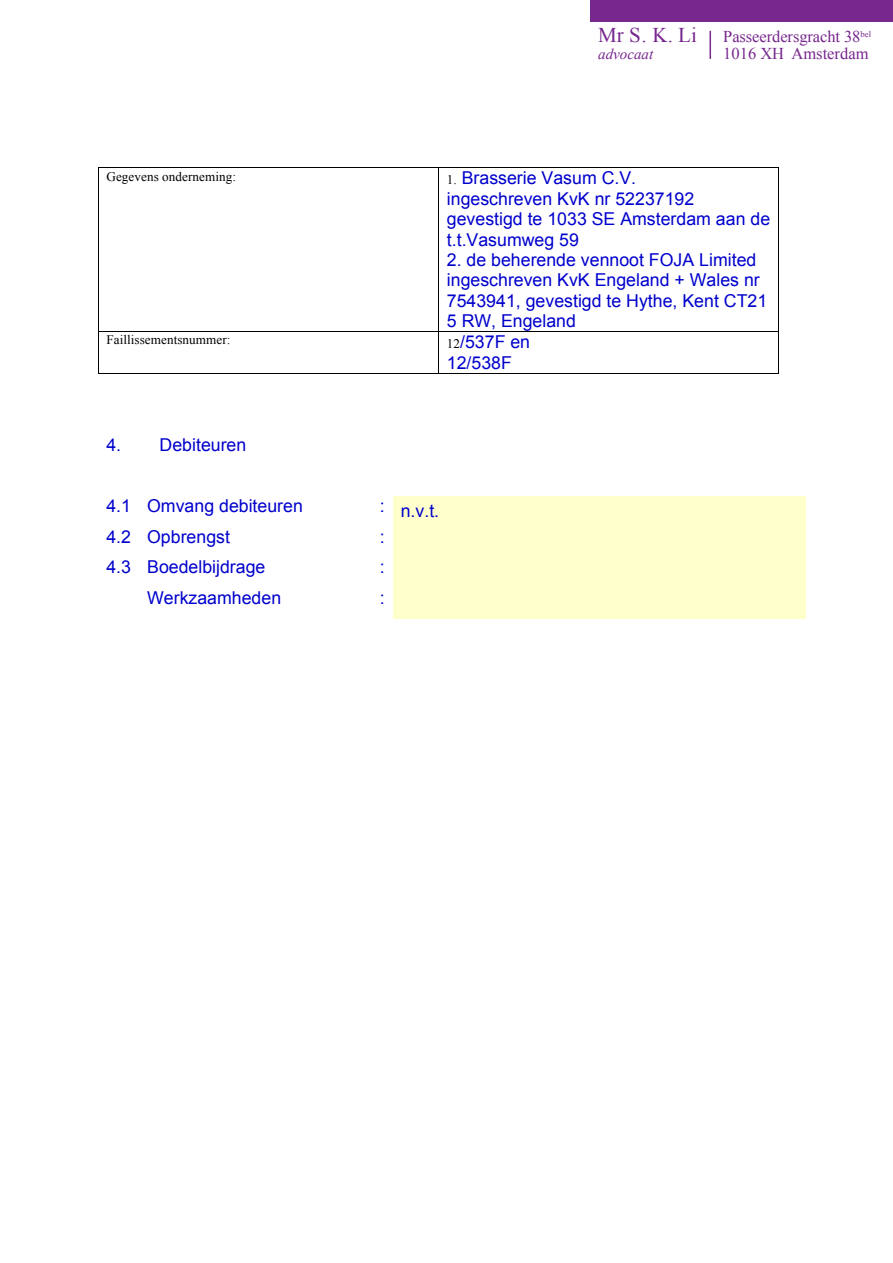
<style>
.page{position:relative;width:893px;height:1263px;background:#fff}
.page>*{position:absolute;margin:0;border:0;box-sizing:border-box;transform-origin:0 0}
.t1{font:21px "Times New Roman";color:#77278d}
.t2{font:17.7px/20.4px "Arial";color:#00c}
.t3{font:16.5px "Times New Roman";letter-spacing:-.005em;color:#77278d}
.t4{font:italic 15px "Times New Roman";color:#77278d}
.t5{font:13.05px "Times New Roman";letter-spacing:.005em;color:#000}
.s1{font-family:"Times New Roman";font-size:13.05px;color:#000}
</style>
<div class="page">
<hr style="left:709px;top:31px;width:2px;height:28px;background:#77278d">
<div style="left:590px;top:0;width:303px;height:21px;background:#77278d"></div>
<hr style="left:99px;top:167px;width:339px;height:1px;background:#000">
<hr style="left:439px;top:167px;width:339px;height:1px;background:#000">
<hr style="left:98px;top:168px;width:1px;height:163px;background:#000">
<hr style="left:438px;top:168px;width:1px;height:163px;background:#000">
<hr style="left:778px;top:168px;width:1px;height:163px;background:#000">
<hr style="left:99px;top:331px;width:339px;height:1px;background:#000">
<hr style="left:439px;top:331px;width:339px;height:1px;background:#000">
<hr style="left:98px;top:332px;width:1px;height:41px;background:#000">
<hr style="left:99px;top:373px;width:339px;height:1px;background:#000">
<hr style="left:438px;top:332px;width:1px;height:41px;background:#000">
<hr style="left:439px;top:373px;width:339px;height:1px;background:#000">
<hr style="left:778px;top:332px;width:1px;height:41px;background:#000">
<div style="left:393px;top:496px;width:412px;height:30px;background:#ffc"></div>
<div style="left:393px;top:526px;width:412px;height:31px;background:#ffc"></div>
<div style="left:393px;top:557px;width:412px;height:31px;background:#ffc"></div>
<div style="left:393px;top:588px;width:412px;height:30px;background:#ffc"></div>
<p class="t1" style="left:598px;top:21px;width:100px">Mr S. K. Li</p>
<p class="t3" style="left:723px;top:25px;width:149px">Passeerdersgracht 38<sup>bel</sup></p>
<p class="t4" style="left:598px;top:44px;width:56px">advocaat</p>
<p class="t3" style="left:723px;top:42px;width:147px">1016 XH Amsterdam</p>
<p class="t5" style="left:106px;top:167px;width:131px">Gegevens onderneming:</p>
<p class="t2" style="left:447px;top:168px;width:325px"><span class="s1">1.</span> Brasserie Vasum C.V.<br>ingeschreven KvK nr 52237192 gevestigd te 1033 SE Amsterdam aan de t.t.Vasumweg 59</p>
<p class="t2" style="left:447px;top:250px;width:322px">2. de beherende vennoot FOJA Limited ingeschreven KvK Engeland + Wales nr<br>7543941, gevestigd te Hythe, Kent CT21<br>5 RW, Engeland</p>
<p class="t5" style="left:106px;top:331px;width:126px">Faillissementsnummer:</p>
<p class="t2" style="left:447px;top:332px;width:85px"><span class="s1">12</span>/537F en<br>12/538F</p>
<p class="t2" style="left:106px;top:435px;width:141px">4. Debiteuren</p>
<p class="t2" style="left:106px;top:496px;width:198px">4.1 Omvang debiteuren</p>
<p class="t2" style="left:380px;top:501px;width:61px">: n.v.t.</p>
<p class="t2" style="left:106px;top:526px;width:125px">4.2 Opbrengst</p>
<p class="t2" style="left:380px;top:526px;width:6px">:</p>
<p class="t2" style="left:106px;top:557px;width:161px">4.3 Boedelbijdrage</p>
<p class="t2" style="left:380px;top:557px;width:6px">:</p>
<p class="t2" style="left:147px;top:588px;width:136px">Werkzaamheden</p>
<p class="t2" style="left:380px;top:588px;width:6px">:</p>
</div>
